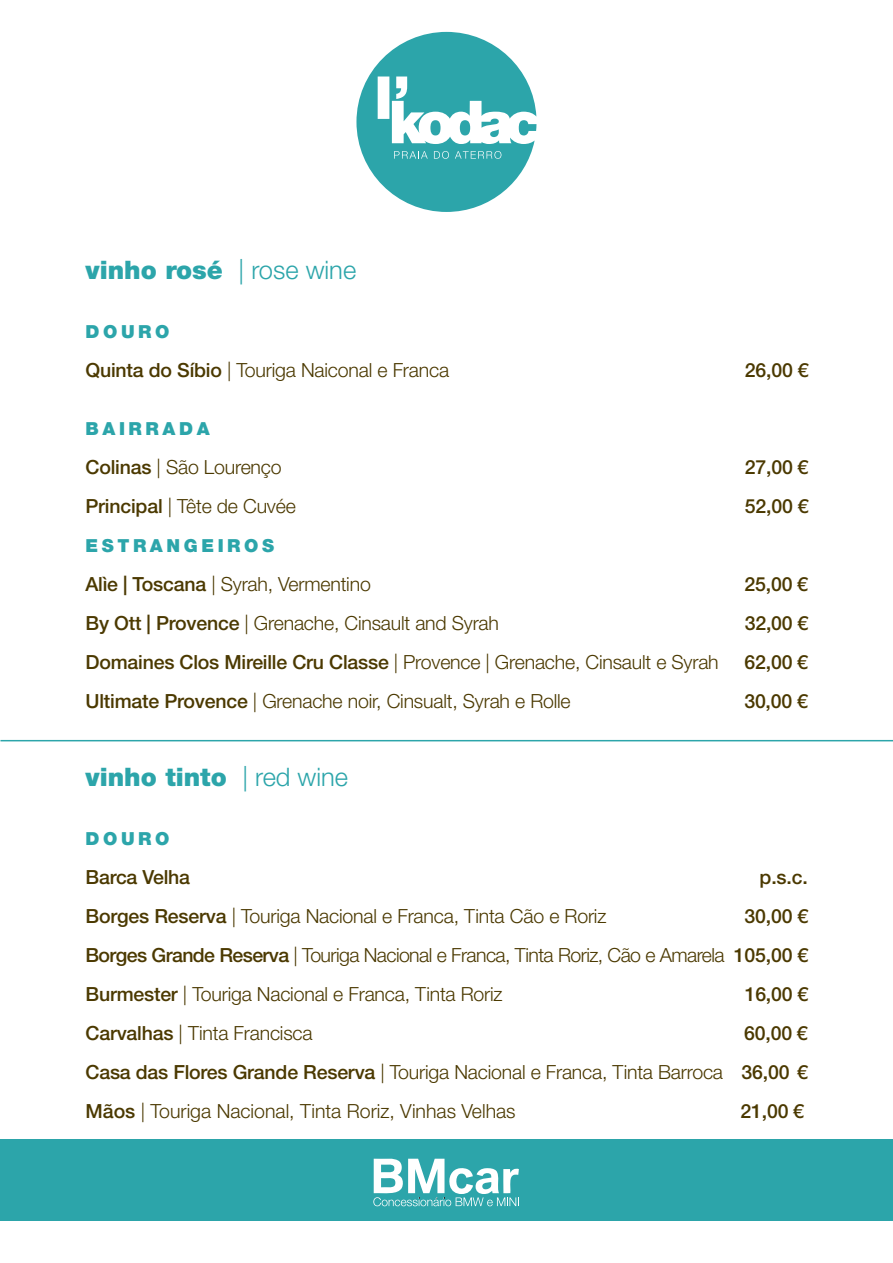
<style>
.page{position:relative;width:893px;height:1263px;background:#fff}
.page>*{position:absolute;margin:0;border:0;box-sizing:border-box;transform-origin:0 0}
.t1{font:900 25.5px "Helvetica Neue LT Std";color:#2ca5aa}
.t2{font:300 19.5px/39px "Helvetica Neue LT Std";letter-spacing:-.01em;color:#4b3900;text-align:justify}
.t3{font:500 19.5px "Helvetica Neue LT Std";letter-spacing:-.01em;color:#4b3900}
.t4{font:900 18px "Helvetica Neue LT Std";letter-spacing:.2em;color:#2ca5aa}
.s1{font-weight:300}
.s2{font-weight:500}
</style>
<div class="page">
<div style="left:0;top:1139px;width:893px;height:81px;background:#2ca5aa"></div>
<svg style="left:373px;top:1158px;width:146px;height:48px"></svg>
<svg style="left:356px;top:32px;width:180px;height:180px"></svg>
<hr style="left:0;top:740px;width:893px;height:1px;background:#2ca5aa">
<h1 class="t1" style="left:85px;top:255px;width:272px">vinho rosé <span class="s1">| rose wine</span></h1>
<p class="t4" style="left:85px;top:320px;width:86px">DOURO</p>
<p class="t2" style="left:85px;top:350px;width:365px"><span class="s2">Quinta do Síbio</span> | Touriga Naiconal e Franca</p>
<p class="t3" style="left:745px;top:358px;width:65px">26,00 €</p>
<p class="t4" style="left:85px;top:418px;width:126px">BAIRRADA</p>
<p class="t2" style="left:85px;top:447px;width:198px"><span class="s2">Colinas</span> | São Lourenço</p>
<p class="t3" style="left:745px;top:456px;width:65px">27,00 €</p>
<p class="t2" style="left:85px;top:486px;width:212px"><span class="s2">Principal</span> | Tête de Cuvée</p>
<p class="t3" style="left:745px;top:495px;width:65px">52,00 €</p>
<p class="t4" style="left:85px;top:535px;width:190px">ESTRANGEIROS</p>
<p class="t2" style="left:85px;top:564px;width:287px"><span class="s2">Alìe | Toscana</span> | Syrah, Vermentino</p>
<p class="t3" style="left:744px;top:573px;width:65px">25,00 €</p>
<p class="t2" style="left:85px;top:603px;width:415px"><span class="s2">By Ott | Provence</span> | Grenache, Cinsault and Syrah</p>
<p class="t3" style="left:745px;top:612px;width:65px">32,00 €</p>
<p class="t2" style="left:86px;top:642px;width:635px"><span class="s2">Domaines Clos Mireille Cru Classe</span> | Provence | Grenache, Cinsault e Syrah</p>
<p class="t3" style="left:745px;top:651px;width:65px">62,00 €</p>
<p class="t2" style="left:86px;top:681px;width:487px"><span class="s2">Ultimate Provence</span> | Grenache noir, Cinsualt, Syrah e Rolle</p>
<p class="t3" style="left:744px;top:690px;width:65px">30,00 €</p>
<h1 class="t1" style="left:85px;top:762px;width:264px">vinho tinto <span class="s1">| red wine</span></h1>
<p class="t4" style="left:85px;top:827px;width:86px">DOURO</p>
<p class="t3" style="left:85px;top:865px;width:106px">Barca Velha</p>
<p class="t3" style="left:760px;top:865px;width:50px">p.s.c.</p>
<p class="t2" style="left:85px;top:896px;width:522px"><span class="s2">Borges Reserva</span> | Touriga Nacional e Franca, Tinta Cão e Roriz</p>
<p class="t2" style="left:85px;top:896px;width:725px;text-indent:659px"><span class="s2">30,00 € Borges Grande Reserva</span> | Touriga Nacional e Franca, Tinta Roriz, Cão e Amarela <span class="s2">105,00 € Burmester</span> | Touriga Nacional e Franca, Tinta Roriz</p>
<p class="t3" style="left:745px;top:982px;width:65px">16,00 €</p>
<p class="t2" style="left:85px;top:1013px;width:229px"><span class="s2">Carvalhas</span> | Tinta Francisca</p>
<p class="t2" style="left:85px;top:1013px;width:724px;text-indent:659px"><span class="s2">60,00 € Casa das Flores Grande Reserva</span> | Touriga Nacional e Franca, Tinta Barroca <span class="s2">36,00 € Mãos</span> | Touriga Nacional, Tinta Roriz, Vinhas Velhas</p>
<p class="t3" style="left:741px;top:1099px;width:65px">21,00 €</p>
</div>
